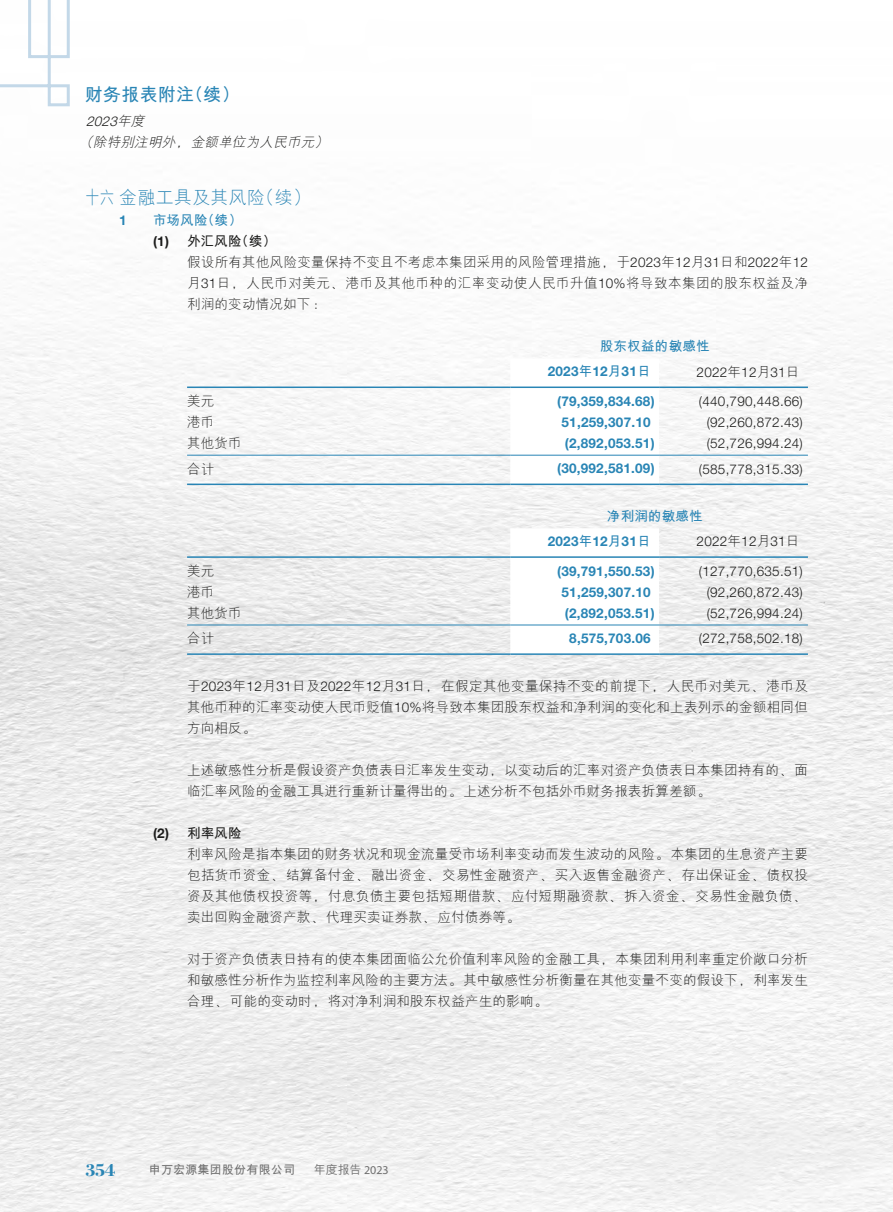
<style>
.page{position:relative;width:893px;height:1212px;background:#fff}
.page>*{position:absolute;margin:0;border:0;box-sizing:border-box;transform-origin:0 0}
.t1{font:300 18px "M Hei PRC";letter-spacing:.015em;color:#2985b5;scale:.8 1}
.t2{font:700 18px "M Hei PRC";letter-spacing:.01em;color:#2985b5}
.t3{font:700 18px "Bodoni Std";color:#2985b5}
.t4{font:300 13.5px/21px "M Hei PRC";letter-spacing:.02em;color:#1c1c1b;text-align:justify}
.t5{font:300 13.5px "Helvetica Neue LT Std";letter-spacing:.015em;color:#1c1c1b}
.t6{font:700 13.5px "Helvetica Neue LT Std";letter-spacing:.015em;color:#2985b5}
.t7{font:300 13.5px "M Hei PRC";letter-spacing:.04em;color:#1c1c1b}
.t8{font:700 13.5px "M Hei PRC";letter-spacing:.015em;color:#2985b5}
.t9{font:italic 300 13.5px "M Hei PRC";color:#1c1c1b}
.t10{font:700 13.5px "M Hei PRC";color:#1c1c1b}
.t11{font:italic 300 13.5px "Helvetica Neue LT Std";color:#1c1c1b}
.t12{font:700 12px "M Hei PRC";letter-spacing:.015em;color:#6f6f6f}
.t13{font:500 12px "M Hei PRC";color:#6f6f6f}
.s1{font-family:"M Hei PRC"}
.s2{font-family:"Helvetica Neue LT Std"}
.s3{font-family:"Helvetica Neue LT Std";font-weight:700}
.s4{font-weight:700}
.s5{font-family:"Myriad Pro";font-weight:400}
</style>
<div class="page">
<img style="left:0;top:259px;width:893px;height:953px">
<svg style="left:0;top:0;width:70px;height:107px"></svg>
<svg style="left:510px;top:358px;width:149px;height:126px"></svg>
<hr style="left:187px;top:386px;width:323px;height:2px;background:#2985b5">
<hr style="left:510px;top:386px;width:149px;height:2px;background:#2985b5">
<hr style="left:659px;top:386px;width:149px;height:2px;background:#2985b5">
<hr style="left:187px;top:455px;width:323px;height:1px;background:#2985b5">
<hr style="left:510px;top:455px;width:149px;height:1px;background:#2985b5">
<hr style="left:659px;top:455px;width:149px;height:1px;background:#2985b5">
<hr style="left:187px;top:484px;width:323px;height:1px;background:#2985b5">
<hr style="left:510px;top:484px;width:149px;height:1px;background:#2985b5">
<hr style="left:659px;top:484px;width:149px;height:1px;background:#2985b5">
<svg style="left:510px;top:528px;width:149px;height:125px"></svg>
<hr style="left:187px;top:556px;width:323px;height:2px;background:#2985b5">
<hr style="left:510px;top:556px;width:149px;height:2px;background:#2985b5">
<hr style="left:659px;top:556px;width:149px;height:2px;background:#2985b5">
<hr style="left:187px;top:625px;width:323px;height:1px;background:#2985b5">
<hr style="left:510px;top:625px;width:149px;height:1px;background:#2985b5">
<hr style="left:659px;top:625px;width:149px;height:1px;background:#2985b5">
<hr style="left:187px;top:653px;width:323px;height:2px;background:#2985b5">
<hr style="left:510px;top:653px;width:149px;height:2px;background:#2985b5">
<hr style="left:659px;top:653px;width:149px;height:2px;background:#2985b5">
<h1 class="t2" style="left:85px;top:85px;width:156px">财务报表附注（续）</h1>
<p class="t11" style="left:86px;top:113px;width:63px">2023<span class="s1">年度</span></p>
<p class="t9" style="left:79px;top:135px;width:253px">（除特别注明外，金额单位为人民币元）</p>
<h1 class="t1" style="left:85px;top:189px;width:284px">十六金融工具及其风险（续）</h1>
<p class="t6" style="left:119px;top:212px;width:9px">1</p>
<p class="t8" style="left:153px;top:213px;width:91px">市场风险（续）</p>
<p class="t10" style="left:153px;top:234px;width:125px"><span class="s2">(1)</span> 外汇风险（续）</p>
<p class="t4" style="left:187px;top:252px;width:622px">假设所有其他风险变量保持不变且不考虑本集团采用的风险管理措施，于<span class="s2">2023</span>年<span class="s2">12</span>月<span class="s2">31</span>日和<span class="s2">2022</span>年<span class="s2">12</span></p>
<p class="t7" style="left:187px;top:276px;width:622px">月<span class="s2">31</span>日，人民币对美元、港币及其他币种的汇率变动使人民币升值<span class="s2">10%</span>将导致本集团的股东权益及净</p>
<p class="t4" style="left:187px;top:294px;width:142px">利润的变动情况如下：</p>
<p class="t8" style="left:600px;top:339px;width:111px">股东权益的敏感性</p>
<p class="t6" style="left:548px;top:363px;width:104px">2023<span class="s1">年</span>12<span class="s1">月</span>31<span class="s1">日</span></p>
<p class="t5" style="left:697px;top:363px;width:104px">2022<span class="s1">年</span>12<span class="s1">月</span>31<span class="s1">日</span></p>
<p class="t4" style="left:187px;top:390px;width:29px">美元</p>
<p class="t6" style="left:557px;top:393px;width:99px">(79,359,834.68)</p>
<p class="t5" style="left:699px;top:393px;width:105px">(440,790,448.66)</p>
<p class="t4" style="left:187px;top:411px;width:29px">港币</p>
<p class="t6" style="left:562px;top:414px;width:91px">51,259,307.10</p>
<p class="t5" style="left:707px;top:414px;width:98px">(92,260,872.43)</p>
<p class="t4" style="left:187px;top:432px;width:56px">其他货币</p>
<p class="t6" style="left:565px;top:435px;width:91px">(2,892,053.51)</p>
<p class="t5" style="left:707px;top:435px;width:98px">(52,726,994.24)</p>
<p class="t4" style="left:187px;top:458px;width:29px">合计</p>
<p class="t6" style="left:557px;top:460px;width:99px">(30,992,581.09)</p>
<p class="t5" style="left:699px;top:460px;width:105px">(585,778,315.33)</p>
<p class="t8" style="left:607px;top:509px;width:97px">净利润的敏感性</p>
<p class="t6" style="left:548px;top:533px;width:104px">2023<span class="s1">年</span>12<span class="s1">月</span>31<span class="s1">日</span></p>
<p class="t5" style="left:697px;top:533px;width:104px">2022<span class="s1">年</span>12<span class="s1">月</span>31<span class="s1">日</span></p>
<p class="t4" style="left:187px;top:560px;width:29px">美元</p>
<p class="t6" style="left:557px;top:563px;width:99px">(39,791,550.53)</p>
<p class="t5" style="left:699px;top:563px;width:105px">(127,770,635.51)</p>
<p class="t4" style="left:187px;top:581px;width:29px">港币</p>
<p class="t6" style="left:562px;top:584px;width:91px">51,259,307.10</p>
<p class="t5" style="left:707px;top:584px;width:98px">(92,260,872.43)</p>
<p class="t4" style="left:187px;top:602px;width:56px">其他货币</p>
<p class="t6" style="left:565px;top:605px;width:91px">(2,892,053.51)</p>
<p class="t5" style="left:707px;top:605px;width:98px">(52,726,994.24)</p>
<p class="t4" style="left:187px;top:628px;width:29px">合计</p>
<p class="t6" style="left:569px;top:630px;width:83px">8,575,703.06</p>
<p class="t5" style="left:699px;top:630px;width:105px">(272,758,502.18)</p>
<p class="t4" style="left:187px;top:675px;width:622px">于<span class="s2">2023</span>年<span class="s2">12</span>月<span class="s2">31</span>日及<span class="s2">2022</span>年<span class="s2">12</span>月<span class="s2">31</span>日，在假定其他变量保持不变的前提下，人民币对美元、港币及其他币种的汇率变动使人民币贬值<span class="s2">10%</span>将导致本集团股东权益和净利润的变化和上表列示的金额相同但方向相反。</p>
<p class="t4" style="left:187px;top:759px;width:622px">上述敏感性分析是假设资产负债表日汇率发生变动，以变动后的汇率对资产负债表日本集团持有的、面临汇率风险的金融工具进行重新计量得出的。上述分析不包括外币财务报表折算差额。</p>
<p class="t4" style="left:187px;top:822px;width:622px;text-align:left;text-indent:-34px"><span class="s3">(2)</span> <span class="s4">利率风险<br></span>利率风险是指本集团的财务状况和现金流量受市场利率变动而发生波动的风险。本集团的生息资产主要包括货币资金、结算备付金、融出资金、交易性金融资产、买入返售金融资产、存出保证金、债权投资及其他债权投资等，付息负债主要包括短期借款、应付短期融资款、拆入资金、交易性金融负债、卖出回购金融资产款、代理买卖证券款、应付债券等。</p>
<p class="t4" style="left:187px;top:948px;width:622px">对于资产负债表日持有的使本集团面临公允价值利率风险的金融工具，本集团利用利率重定价敞口分析和敏感性分析作为监控利率风险的主要方法。其中敏感性分析衡量在其他变量不变的假设下，利率发生合理、可能的变动时，将对净利润和股东权益产生的影响。</p>
<h1 class="t3" style="left:85px;top:1159px;width:32px">354</h1>
<p class="t12" style="left:149px;top:1164px;width:148px">申万宏源集团股份有限公司</p>
<p class="t13" style="left:314px;top:1164px;width:76px">年度报告 <span class="s5">2023</span></p>
</div>
